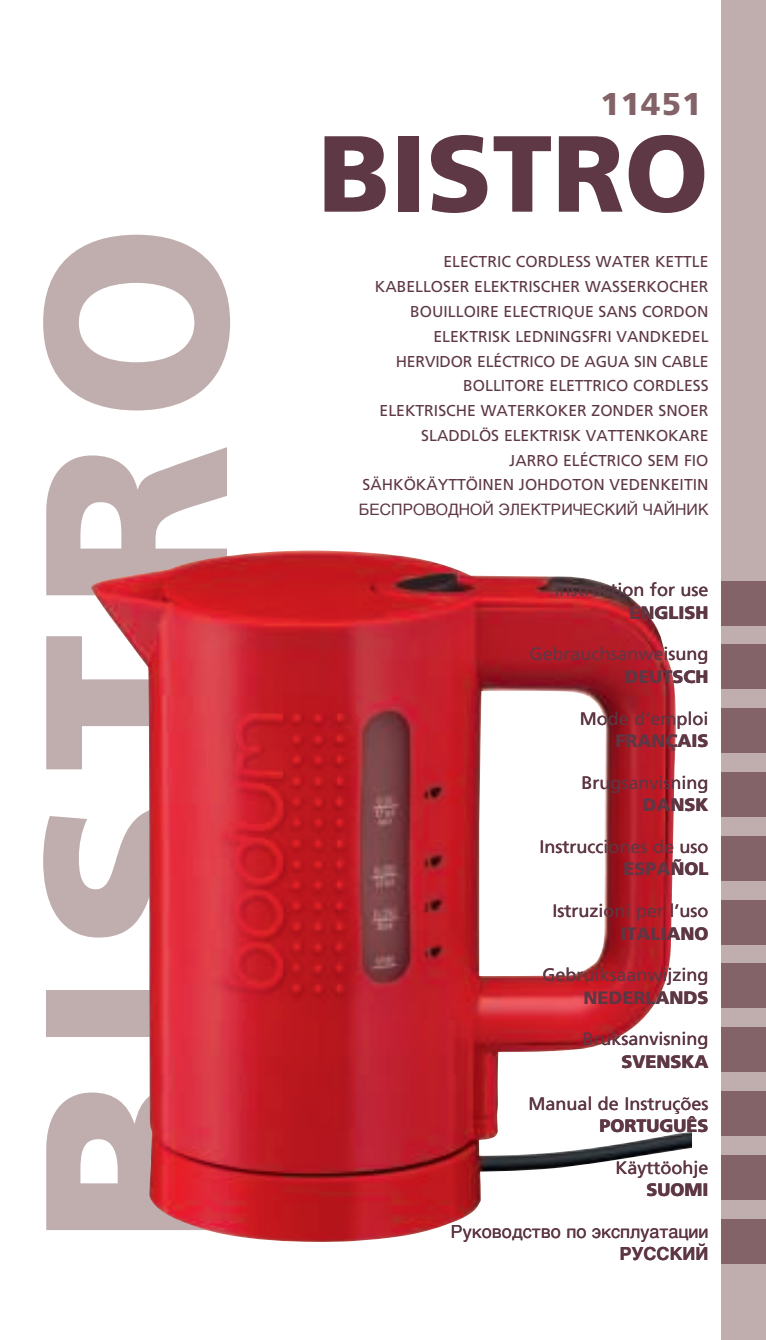
<style>
.page{position:relative;width:766px;height:1340px;background:#fff}
.page>*{position:absolute;margin:0;border:0;box-sizing:border-box;transform-origin:0 0}
.t1{font:900 258.75px "Frutiger";letter-spacing:.09em;color:#c0aeaf}
.t2{font:900 108px "Frutiger";color:#5e3844}
.t3{font:900 31.5px "Frutiger";letter-spacing:.035em;color:#836367}
.t4{font:18px "Frutiger";color:#5e3744}
.t5{font:900 18px "Frutiger";color:#5e3744}
.t6{font:18px "Helvetica";color:#5e3744}
.t7{font:700 18px "Helvetica";color:#5e3744}
.t8{font:15.75px/24.8px "Frutiger";color:#5e3844;text-align:right}
.t9{font:15.75px "Helvetica";color:#5e3844}
</style>
<div class="page">
<div style="left:721px;top:0;width:44px;height:1339px;background:#c0aeaf"></div>
<div style="left:721px;top:580px;width:44px;height:45px;background:#836367"></div>
<div style="left:721px;top:644px;width:44px;height:45px;background:#836367"></div>
<div style="left:721px;top:708px;width:44px;height:45px;background:#836367"></div>
<div style="left:721px;top:772px;width:44px;height:44px;background:#836367"></div>
<div style="left:721px;top:836px;width:44px;height:44px;background:#836367"></div>
<div style="left:721px;top:899px;width:44px;height:45px;background:#836367"></div>
<div style="left:721px;top:963px;width:44px;height:45px;background:#836367"></div>
<div style="left:721px;top:1027px;width:44px;height:44px;background:#836367"></div>
<div style="left:721px;top:1154px;width:44px;height:45px;background:#836367"></div>
<div style="left:721px;top:1218px;width:44px;height:45px;background:#836367"></div>
<div style="left:721px;top:1091px;width:44px;height:44px;background:#836367"></div>
<img style="left:91px;top:550px;width:600px;height:692px">
<h1 class="t1" style="left:22px;top:1245px;width:1021px;rotate:-90deg">BISTRO</h1>
<h3 class="t3" style="left:600px;top:90px;width:102px">11451</h3>
<h2 class="t2" style="left:318px;top:126px;width:392px">BISTRO</h2>
<p class="t8" style="left:362px;top:251px;width:347px">ELECTRIC CORDLESS WATER KETTLE KABELLOSER ELEKTRISCHER WASSERKOCHER BOUILLOIRE ELECTRIQUE SANS CORDON ELEKTRISK LEDNINGSFRI VANDKEDEL HERVIDOR ELÉCTRICO DE AGUA SIN CABLE BOLLITORE ELETTRICO CORDLESS<br>ELEKTRISCHE WATERKOKER ZONDER SNOER SLADDLÖS ELEKTRISK VATTENKOKARE<br>JARRO ELÉCTRICO SEM FIO SÄHKÖKÄYTTÖINEN JOHDOTON VEDENKEITIN</p>
<p class="t9" style="left:359px;top:497px;width:351px">БЕСПРОВОДНОЙ ЭЛЕКТРИЧЕСКИЙ ЧАЙНИК</p>
<p class="t4" style="left:554px;top:582px;width:156px">Instruction for use</p>
<p class="t5" style="left:629px;top:604px;width:81px">ENGLISH</p>
<p class="t4" style="left:529px;top:646px;width:181px">Gebrauchsanweisung</p>
<p class="t5" style="left:624px;top:668px;width:86px">DEUTSCH</p>
<p class="t4" style="left:579px;top:710px;width:130px">Mode d’emploi</p>
<p class="t5" style="left:615px;top:733px;width:95px">FRANÇAIS</p>
<p class="t4" style="left:581px;top:775px;width:129px">Brugsanvisning</p>
<p class="t5" style="left:642px;top:797px;width:68px">DANSK</p>
<p class="t4" style="left:539px;top:839px;width:171px">Instrucciones de uso</p>
<p class="t5" style="left:623px;top:861px;width:87px">ESPAÑOL</p>
<p class="t4" style="left:552px;top:903px;width:158px">Istruzioni per l’uso</p>
<p class="t5" style="left:620px;top:925px;width:90px">ITALIANO</p>
<p class="t4" style="left:542px;top:967px;width:168px">Gebruiksaanwijzing</p>
<p class="t5" style="left:583px;top:989px;width:127px">NEDERLANDS</p>
<p class="t4" style="left:582px;top:1031px;width:128px">Bruksanvisning</p>
<p class="t5" style="left:621px;top:1053px;width:88px">SVENSKA</p>
<p class="t4" style="left:528px;top:1095px;width:182px">Manual de Instruções</p>
<p class="t5" style="left:599px;top:1117px;width:111px">PORTUGUÊS</p>
<p class="t4" style="left:615px;top:1159px;width:95px">Käyttöohje</p>
<p class="t5" style="left:646px;top:1181px;width:64px">SUOMI</p>
<p class="t6" style="left:450px;top:1217px;width:259px">Руководство по эксплуатации</p>
<p class="t7" style="left:619px;top:1239px;width:91px">Русский</p>
</div>
